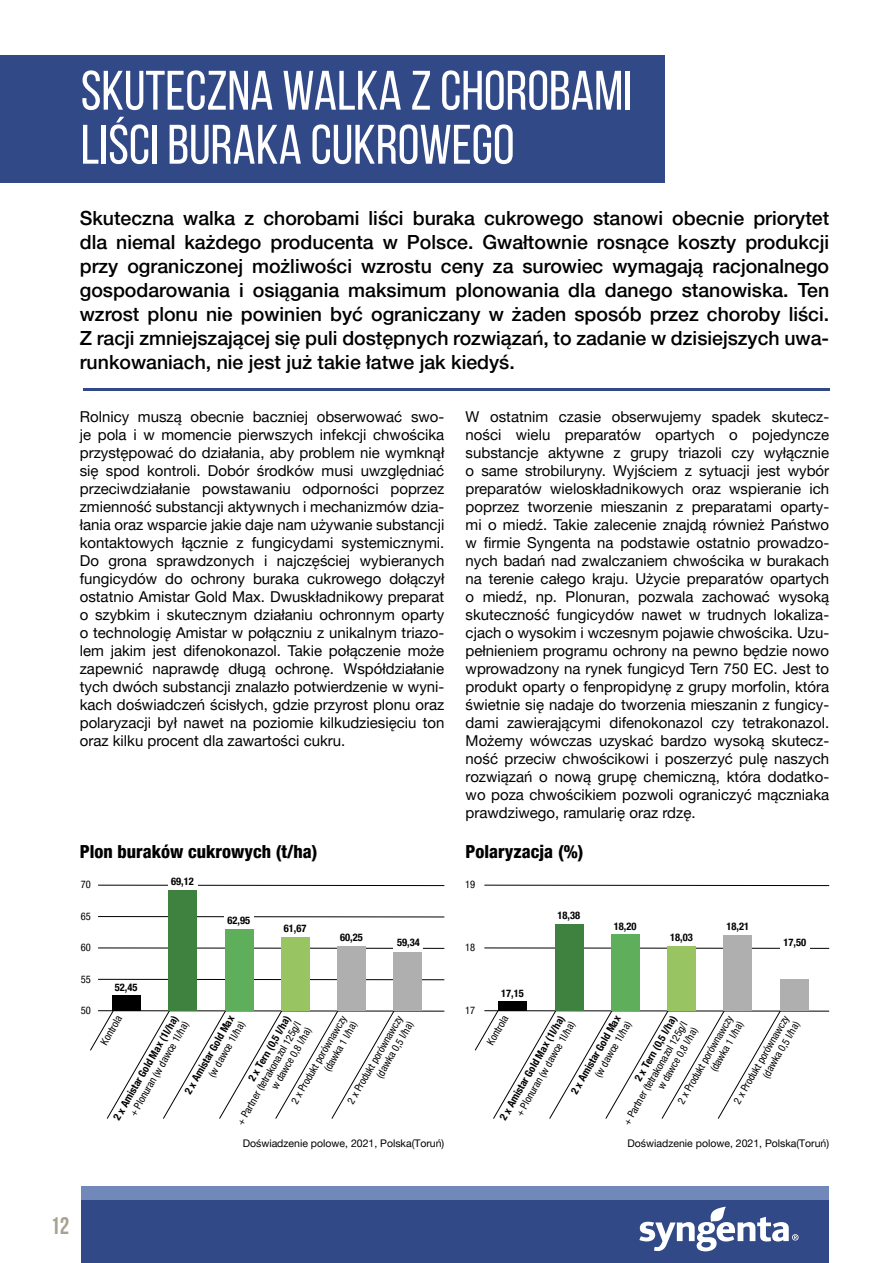
<style>
.page{position:relative;width:893px;height:1263px;background:#fff}
.page>*{position:absolute;margin:0;border:0;box-sizing:border-box;transform-origin:0 0}
.t1{font:55.5px/54px "Bebas Neue";color:#fff}
.t2{font:700 24px "Bebas Neue";color:#a7a392}
.t3{font:500 19.5px/24px "Helvetica Neue LT Pro";color:#000;text-align:justify}
.t4{font:800 condensed 18px "Helvetica Neue LT Pro";color:#000}
.t5{font:15px/18px "Helvetica Neue LT Pro";color:#000;text-align:justify}
.t6{font:condensed 10.5px/12px "Helvetica Neue LT Pro";color:#000;text-align:right}
.t7{font:700 condensed 10.5px "Helvetica Neue LT Pro";color:#000}
.t8{font:10.5px "Helvetica Neue LT Pro";color:#000}
</style>
<div class="page">
<div style="left:82px;top:1186px;width:747px;height:77px;background:#324987"></div>
<svg style="left:639px;top:1207px;width:159px;height:44px"></svg>
<div style="left:82px;top:1186px;width:747px;height:13px;background:#7089b8"></div>
<hr style="left:98px;top:885px;width:346px;height:1px;background:#000">
<hr style="left:484px;top:885px;width:345px;height:1px;background:#000">
<hr style="left:98px;top:916px;width:346px;height:1px;background:#000">
<hr style="left:98px;top:948px;width:346px;height:1px;background:#000">
<hr style="left:484px;top:948px;width:345px;height:1px;background:#000">
<hr style="left:98px;top:979px;width:346px;height:1px;background:#000">
<hr style="left:98px;top:1010px;width:346px;height:1px;background:#000">
<hr style="left:484px;top:1010px;width:345px;height:1px;background:#000">
<div style="left:168px;top:878px;width:29px;height:11px;background:#fff"></div>
<div style="left:168px;top:890px;width:29px;height:121px;background:#3f8240"></div>
<div style="left:555px;top:924px;width:28px;height:87px;background:#3f8240"></div>
<div style="left:225px;top:929px;width:28px;height:82px;background:#5fae5c"></div>
<div style="left:611px;top:934px;width:29px;height:77px;background:#5fae5c"></div>
<div style="left:337px;top:946px;width:29px;height:65px;background:#afafaf"></div>
<div style="left:667px;top:946px;width:29px;height:65px;background:#98c562"></div>
<div style="left:394px;top:939px;width:29px;height:12px;background:#fff"></div>
<div style="left:393px;top:952px;width:29px;height:59px;background:#afafaf"></div>
<div style="left:112px;top:995px;width:29px;height:16px;background:#000"></div>
<div style="left:498px;top:1001px;width:29px;height:10px;background:#000"></div>
<div style="left:780px;top:939px;width:29px;height:12px;background:#fff"></div>
<div style="left:780px;top:979px;width:28px;height:32px;background:#afafaf"></div>
<svg style="left:90px;top:1010px;width:305px;height:109px"></svg>
<div style="left:281px;top:937px;width:29px;height:74px;background:#98c562"></div>
<svg style="left:474px;top:1010px;width:307px;height:109px"></svg>
<div style="left:723px;top:935px;width:29px;height:76px;background:#afafaf"></div>
<div style="left:0;top:55px;width:664px;height:128px;background:#324987"></div>
<hr style="left:83px;top:388px;width:746px;height:3px;background:#324987">
<h1 class="t1" style="left:81px;top:63px;width:553px">SKUTECZNA WALKA Z CHOROBAMI<br>LIŚCI BURAKA CUKROWEGO</h1>
<p class="t3" style="left:80px;top:206px;width:751px">Skuteczna walka z chorobami liści buraka cukrowego stanowi obecnie priorytet dla niemal każdego producenta w Polsce. Gwałtownie rosnące koszty produkcji przy ograniczonej możliwości wzrostu ceny za surowiec wymagają racjonalnego gospodarowania i osiągania maksimum plonowania dla danego stanowiska. Ten wzrost plonu nie powinien być ograniczany w żaden sposób przez choroby liści.<br>Z racji zmniejszającej się puli dostępnych rozwiązań, to zadanie w dzisiejszych uwa&shy;runkowaniach, nie jest już takie łatwe jak kiedyś.</p>
<p class="t5" style="left:80px;top:408px;width:366px">Rolnicy muszą obecnie baczniej obserwować swo&shy;je pola i w momencie pierwszych infekcji chwościka przystępować do działania, aby problem nie wymknął się spod kontroli. Dobór środków musi uwzględniać przeciwdziałanie powstawaniu odporności poprzez zmienność substancji aktywnych i mechanizmów dzia&shy;łania oraz wsparcie jakie daje nam używanie substancji kontaktowych łącznie z fungicydami systemicznymi.<br>Do grona sprawdzonych i najczęściej wybieranych fungicydów do ochrony buraka cukrowego dołączył ostatnio Amistar Gold Max. Dwuskładnikowy preparat o szybkim i skutecznym działaniu ochronnym oparty o technologię Amistar w połączniu z unikalnym triazo&shy;lem jakim jest difenokonazol. Takie połączenie może zapewnić naprawdę długą ochronę. Współdziałanie tych dwóch substancji znalazło potwierdzenie w wyni&shy;kach doświadczeń ścisłych, gdzie przyrost plonu oraz polaryzacji był nawet na poziomie kilkudziesięciu ton oraz kilku procent dla zawartości cukru.</p>
<p class="t4" style="left:80px;top:841px;width:239px">Plon buraków cukrowych (t/ha)</p>
<p class="t5" style="left:466px;top:408px;width:365px">W ostatnim czasie obserwujemy spadek skutecz&shy;ności wielu preparatów opartych o pojedyncze substancje aktywne z grupy triazoli czy wyłącznie o same strobiluryny. Wyjściem z sytuacji jest wybór preparatów wieloskładnikowych oraz wspieranie ich poprzez tworzenie mieszanin z preparatami oparty&shy;mi o miedź. Takie zalecenie znajdą również Państwo w firmie Syngenta na podstawie ostatnio prowadzo&shy;nych badań nad zwalczaniem chwościka w burakach na terenie całego kraju. Użycie preparatów opartych o miedź, np. Plonuran, pozwala zachować wysoką skuteczność fungicydów nawet w trudnych lokaliza&shy;cjach o wysokim i wczesnym pojawie chwościka. Uzu&shy;pełnieniem programu ochrony na pewno będzie nowo wprowadzony na rynek fungicyd Tern 750 EC. Jest to produkt oparty o fenpropidynę z grupy morfolin, która świetnie się nadaje do tworzenia mieszanin z fungicy&shy;dami zawierającymi difenokonazol czy tetrakonazol.<br>Możemy wówczas uzyskać bardzo wysoką skutecz&shy;ność przeciw chwościkowi i poszerzyć pulę naszych rozwiązań o nową grupę chemiczną, która dodatko&shy;wo poza chwościkiem pozwoli ograniczyć mączniaka prawdziwego, ramularię oraz rdzę.</p>
<p class="t4" style="left:466px;top:841px;width:119px">Polaryzacja (%)</p>
<p class="t7" style="left:171px;top:875px;width:24px">69,12</p>
<p class="t6" style="left:81px;top:878px;width:12px">70</p>
<p class="t6" style="left:465px;top:878px;width:12px">19</p>
<p class="t6" style="left:81px;top:910px;width:12px">65</p>
<p class="t7" style="left:228px;top:914px;width:24px">62,95</p>
<p class="t7" style="left:284px;top:922px;width:24px">61,67</p>
<p class="t7" style="left:340px;top:931px;width:24px">60,25</p>
<p class="t7" style="left:397px;top:936px;width:24px">59,34</p>
<p class="t6" style="left:81px;top:941px;width:12px">60</p>
<p class="t6" style="left:465px;top:941px;width:12px">18</p>
<p class="t7" style="left:557px;top:909px;width:24px">18,38</p>
<p class="t7" style="left:614px;top:920px;width:24px">18,20</p>
<p class="t7" style="left:670px;top:931px;width:24px">18,03</p>
<p class="t7" style="left:726px;top:920px;width:24px">18,21</p>
<p class="t7" style="left:783px;top:936px;width:24px">17,50</p>
<p class="t6" style="left:81px;top:973px;width:12px">55</p>
<p class="t7" style="left:115px;top:981px;width:24px">52,45</p>
<p class="t7" style="left:501px;top:986px;width:24px">17,15</p>
<p class="t6" style="left:81px;top:1005px;width:12px">50</p>
<p class="t6" style="left:465px;top:1005px;width:12px">17</p>
<p class="t7" style="left:111px;top:1116px;width:121px;rotate:-60deg">2 x Amistar Gold Max (1l/ha)</p>
<p class="t7" style="left:497px;top:1116px;width:121px;rotate:-60deg">2 x Amistar Gold Max (1l/ha)</p>
<p class="t7" style="left:245px;top:1077px;width:75px;rotate:-60deg">2 x Tern (0,5 l/ha)</p>
<p class="t7" style="left:632px;top:1077px;width:75px;rotate:-60deg">2 x Tern (0,5 l/ha)</p>
<p class="t6" style="left:98px;top:1041px;width:34px;rotate:-60deg">Kontrola</p>
<p class="t6" style="left:484px;top:1041px;width:34px;rotate:-60deg">Kontrola</p>
<p class="t6" style="left:289px;top:1100px;width:102px;rotate:-60deg">2 x Produkt porównawczy (dawka 1 l/ha)</p>
<p class="t6" style="left:345px;top:1100px;width:102px;rotate:-60deg">2 x Produkt porównawczy (dawka 0,5 l/ha)</p>
<p class="t6" style="left:675px;top:1100px;width:102px;rotate:-60deg">2 x Produkt porównawczy (dawka 1 l/ha)</p>
<p class="t6" style="left:731px;top:1100px;width:102px;rotate:-60deg">2 x Produkt porównawczy (dawka 0,5 l/ha)</p>
<p class="t7" style="left:182px;top:1090px;width:90px;rotate:-60deg">2 x Amistar Gold Max</p>
<p class="t7" style="left:568px;top:1090px;width:90px;rotate:-60deg">2 x Amistar Gold Max</p>
<p class="t6" style="left:127px;top:1112px;width:109px;rotate:-60deg">+ Plonuran (w dawce 1l/ha)</p>
<p class="t6" style="left:513px;top:1112px;width:109px;rotate:-60deg">+ Plonuran (w dawce 1l/ha)</p>
<p class="t6" style="left:206px;top:1073px;width:63px;rotate:-60deg">(w dawce 1l/ha)</p>
<p class="t6" style="left:592px;top:1073px;width:63px;rotate:-60deg">(w dawce 1l/ha)</p>
<p class="t6" style="left:234px;top:1121px;width:119px;rotate:-60deg">+ Partner (tetrakonazol 125g/l w dawce 0,8 l/ha)</p>
<p class="t6" style="left:621px;top:1121px;width:119px;rotate:-60deg">+ Partner (tetrakonazol 125g/l w dawce 0,8 l/ha)</p>
<p class="t8" style="left:243px;top:1137px;width:203px">Doświadzenie polowe, 2021, Polska(Toruń)</p>
<p class="t8" style="left:628px;top:1137px;width:203px">Doświadzenie polowe, 2021, Polska(Toruń)</p>
<h2 class="t2" style="left:50px;top:1213px;width:21px">12</h2>
</div>
